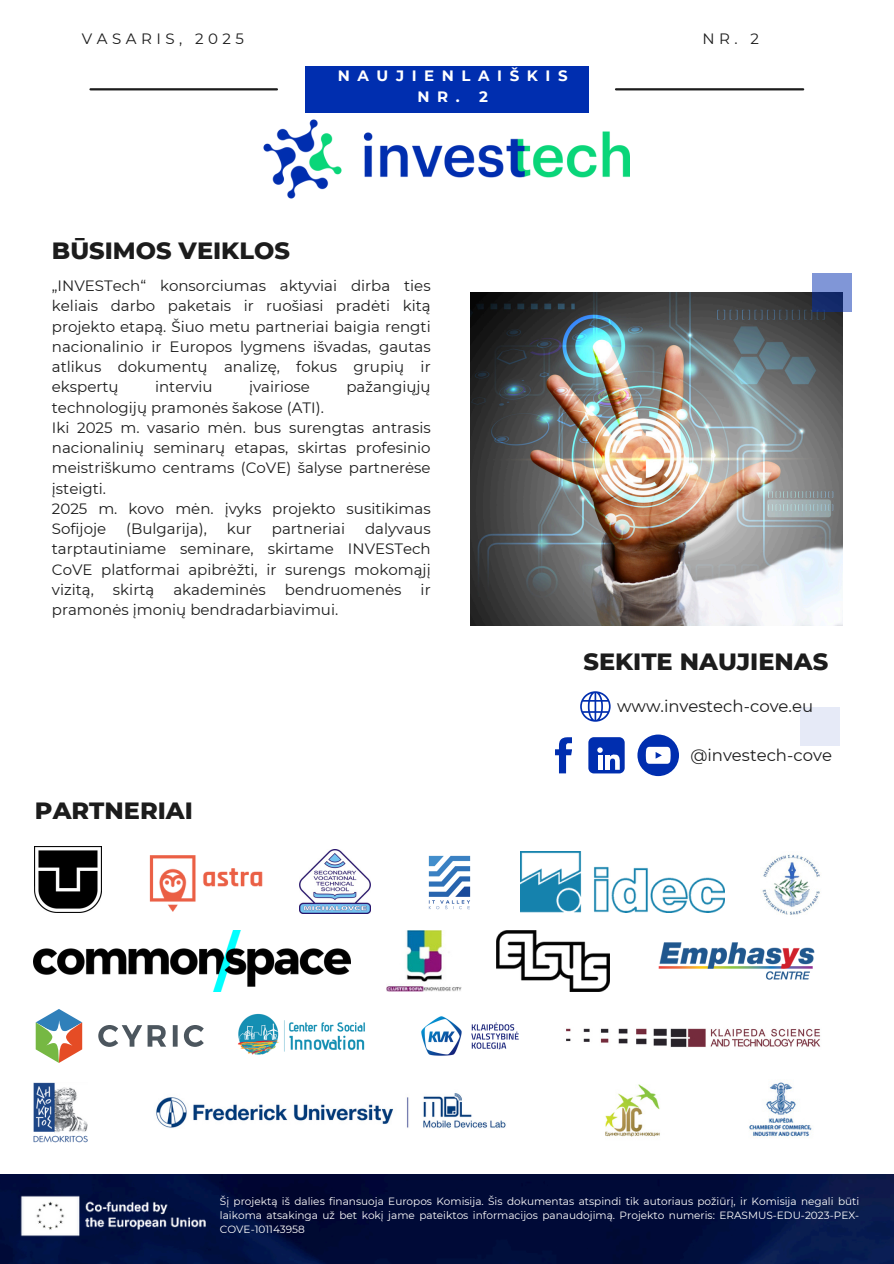
<style>
.page{position:relative;width:894px;height:1264px;background:#fff}
.page>*{position:absolute;margin:0;border:0;box-sizing:border-box;transform-origin:0 0}
.t1{font:800 24px "Montserrat";color:#1c1c1c}
.t2{font:16.5px "Montserrat";color:#1c1c1c}
.t3{font:15px/20.2px "Montserrat";color:#1c1c1c;text-align:justify}
.t4{font:700 15px/20.2px "Montserrat";letter-spacing:.505em;color:#fff;text-align:center}
.t5{font:15px "Montserrat";letter-spacing:.295em;color:#1c1c1c}
.t6{font:10.5px/14px "Montserrat";color:#fff;text-align:justify}
</style>
<div class="page">
<div style="left:305px;top:66px;width:283px;height:46px;background:#002eaf"></div>
<hr style="left:90px;top:88px;width:187px;height:2px;background:#1c1c1c">
<hr style="left:615px;top:88px;width:187px;height:2px;background:#1c1c1c">
<img style="left:263px;top:120px;width:366px;height:79px">
<img style="left:0;top:1174px;width:892px;height:88px">
<img style="left:20px;top:1195px;width:200px;height:41px">
<img style="left:35px;top:846px;width:66px;height:66px">
<img style="left:149px;top:855px;width:114px;height:57px">
<img style="left:299px;top:849px;width:71px;height:64px">
<img style="left:428px;top:855px;width:43px;height:55px">
<img style="left:521px;top:851px;width:203px;height:61px">
<img style="left:34px;top:1082px;width:54px;height:60px">
<img style="left:762px;top:854px;width:58px;height:61px">
<img style="left:34px;top:930px;width:316px;height:61px">
<img style="left:386px;top:930px;width:75px;height:61px">
<img style="left:605px;top:1084px;width:55px;height:53px">
<img style="left:497px;top:930px;width:112px;height:61px">
<img style="left:658px;top:942px;width:157px;height:38px">
<svg style="left:98px;top:1025px;width:68px;height:21px"></svg>
<svg style="left:173px;top:1025px;width:4px;height:21px"></svg>
<svg style="left:184px;top:1025px;width:20px;height:21px"></svg>
<svg style="left:36px;top:1009px;width:46px;height:53px"></svg>
<img style="left:156px;top:1093px;width:350px;height:35px">
<img style="left:238px;top:1013px;width:127px;height:42px">
<img style="left:421px;top:1016px;width:98px;height:40px">
<img style="left:749px;top:1082px;width:63px;height:55px">
<img style="left:566px;top:1028px;width:255px;height:19px">
<img style="left:470px;top:292px;width:372px;height:333px">
<svg style="left:812px;top:273px;width:39px;height:38px"></svg>
<div style="left:800px;top:707px;width:39px;height:38px;background:#e6eaf7"></div>
<svg style="left:555px;top:737px;width:16px;height:36px"></svg>
<svg style="left:637px;top:734px;width:41px;height:42px"></svg>
<div style="left:588px;top:737px;width:36px;height:36px;background:#002eaf;border-radius:6px"></div>
<svg style="left:597px;top:747px;width:23px;height:22px"></svg>
<svg style="left:580px;top:691px;width:30px;height:30px"></svg>
<h1 class="t5" style="left:82px;top:30px;width:163px">VASARIS, 2025</h1>
<p class="t3" style="left:702px;top:29px;width:58px">NR. 2</p>
<h4 class="t4" style="left:338px;top:66px;width:231px">NAUJIENLAIŠKIS<br>NR. 2</h4>
<h2 class="t1" style="left:52px;top:236px;width:239px">BŪSIMOS VEIKLOS</h2>
<p class="t3" style="left:52px;top:275px;width:380px">„INVESTech“ konsorciumas aktyviai dirba ties keliais darbo paketais ir ruošiasi pradėti kitą projekto etapą. Šiuo metu partneriai baigia rengti nacionalinio ir Europos lygmens išvadas, gautas atlikus dokumentų analizę, fokus grupių ir ekspertų</p>
<p class="t3" style="left:155px;top:377px;width:59px">interviu</p>
<p class="t3" style="left:249px;top:377px;width:62px">įvairiose</p>
<p class="t3" style="left:346px;top:377px;width:86px">pažangiųjų</p>
<p class="t3" style="left:52px;top:397px;width:380px;text-align:left">technologijų pramonės šakose (ATI).<br>Iki 2025 m. vasario mėn. bus surengtas antrasis nacionalinių seminarų etapas, skirtas profesinio meistriškumo centrams (CoVE) šalyse partnerėse įsteigti.<br>2025 m. kovo mėn. įvyks projekto susitikimas Sofijoje</p>
<p class="t3" style="left:126px;top:518px;width:82px">(Bulgarija),</p>
<p class="t3" style="left:227px;top:518px;width:27px">kur</p>
<p class="t3" style="left:272px;top:518px;width:75px">partneriai</p>
<p class="t3" style="left:52px;top:518px;width:380px;text-indent:313px">dalyvaus tarptautiniame seminare, skirtame INVESTech CoVE platformai apibrėžti, ir surengs mokomąjį vizitą,</p>
<p class="t3" style="left:113px;top:579px;width:43px">skirtą</p>
<p class="t3" style="left:173px;top:579px;width:94px">akademinės</p>
<p class="t3" style="left:285px;top:579px;width:118px">bendruomenės</p>
<p class="t3" style="left:420px;top:579px;width:12px">ir</p>
<p class="t3" style="left:52px;top:599px;width:288px">pramonės įmonių bendradarbiavimui.</p>
<h3 class="t1" style="left:35px;top:795px;width:159px">PARTNERIAI</h3>
<p class="t1" style="left:583px;top:646px;width:246px">SEKITE NAUJIENAS</p>
<p class="t2" style="left:617px;top:696px;width:197px">www.investech-cove.eu</p>
<h1 class="t2" style="left:690px;top:745px;width:143px">@investech-cove</h1>
<h3 class="t6" style="left:220px;top:1194px;width:640px">Šį projektą iš dalies finansuoja Europos Komisija. Šis dokumentas atspindi tik autoriaus požiūrį, ir Komisija negali būti laikoma atsakinga už bet kokį jame pateiktos informacijos panaudojimą. Projekto numeris: ERASMUS-EDU-2023-PEX-COVE-101143958</h3>
</div>
